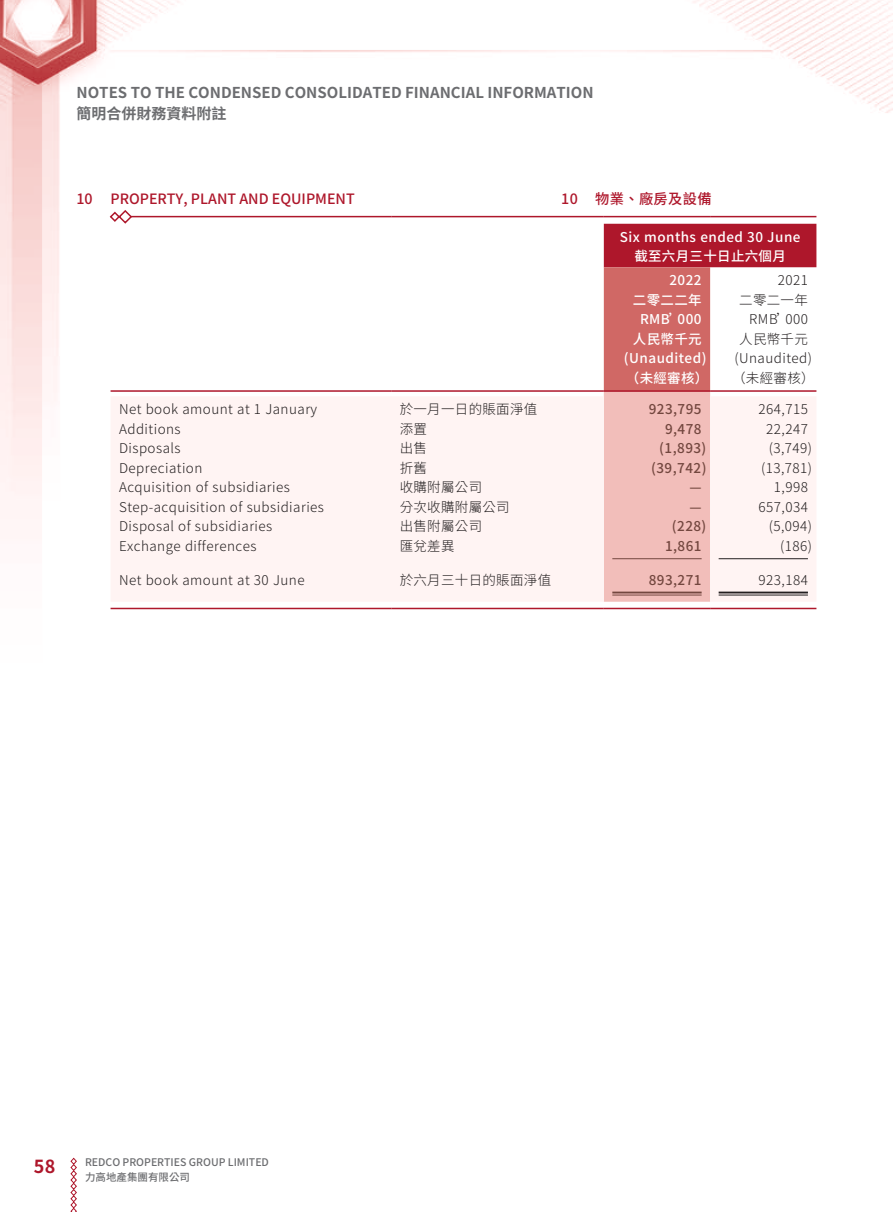
<style>
.page{position:relative;width:893px;height:1212px;background:#fff}
.page>*{position:absolute;margin:0;border:0;box-sizing:border-box;transform-origin:0 0}
.t1{font:700 18px "Source Han Sans TWHK";color:#ae172b}
.t2{font:700 15px/21px "Source Han Sans TWHK";color:#6c6d70}
._3__標題{font:500 14.25px "Source Han Sans TWHK";color:#ae172b}
._8__標題--C{font:500 14.25px "Source Han Sans TWHK";letter-spacing:.02em;color:#ae172b}
._1__內文{font:300 13.5px "Source Han Sans TWHK";letter-spacing:.035em;color:#231f20}
._6__內文--C{font:300 13.5px "Source Han Sans TWHK";letter-spacing:.02em;color:#231f20}
._1__內文-2{font:500 13.5px "Source Han Sans TWHK";letter-spacing:.035em;color:#73473f}
._1__內文-3{font:500 13.5px "Source Han Sans TWHK";letter-spacing:.035em;color:#fff}
._6__內文--C-2{font:500 13.5px "Source Han Sans TWHK";letter-spacing:.025em;color:#fff}
.t3{font:500 10.5px/15px "Source Han Sans TWHK";color:#6c6d70}
</style>
<div class="page">
<img style="left:0;top:0;width:892px;height:610px">
<svg style="left:70px;top:1157px;width:7px;height:55px"></svg>
<svg style="left:604px;top:224px;width:212px;height:172px"></svg>
<svg style="left:111px;top:396px;width:705px;height:206px;fill:#fff4f3"></svg>
<hr style="left:111px;top:216px;width:280px;height:1px;background:#ae172b">
<hr style="left:391px;top:216px;width:213px;height:1px;background:#ae172b">
<hr style="left:604px;top:216px;width:106px;height:1px;background:#ae172b">
<hr style="left:710px;top:216px;width:106px;height:1px;background:#ae172b">
<hr style="left:111px;top:390px;width:280px;height:2px;background:#ae172b">
<hr style="left:391px;top:390px;width:213px;height:2px;background:#ae172b">
<hr style="left:604px;top:390px;width:106px;height:2px;background:#ae172b">
<hr style="left:710px;top:390px;width:106px;height:2px;background:#ae172b">
<hr style="left:612px;top:558px;width:90px;height:1px;background:#73473f">
<hr style="left:719px;top:558px;width:89px;height:1px;background:#231f20">
<hr style="left:612px;top:592px;width:90px;height:1px;background:#73473f">
<hr style="left:612px;top:595px;width:90px;height:1px;background:#73473f">
<hr style="left:719px;top:592px;width:89px;height:1px;background:#231f20">
<hr style="left:719px;top:595px;width:89px;height:1px;background:#231f20">
<hr style="left:111px;top:608px;width:280px;height:1px;background:#ae172b">
<hr style="left:391px;top:608px;width:213px;height:1px;background:#ae172b">
<hr style="left:604px;top:608px;width:106px;height:1px;background:#ae172b">
<hr style="left:710px;top:608px;width:106px;height:1px;background:#ae172b">
<svg style="left:109px;top:209px;width:24px;height:16px"></svg>
<p class="t2" style="left:77px;top:83px;width:519px">NOTES TO THE CONDENSED CONSOLIDATED FINANCIAL INFORMATION簡明合併財務資料附註</p>
<p class="_3__標題" style="left:77px;top:191px;width:280px">10 PROPERTY, PLANT AND EQUIPMENT</p>
<p class="_8__標題--C" style="left:561px;top:191px;width:152px">10 物業、廠房及設備</p>
<p class="_1__內文-3" style="left:620px;top:229px;width:182px">Six months ended 30 June</p>
<p class="_6__內文--C-2" style="left:634px;top:249px;width:153px">截至六月三十日止六個月</p>
<p class="_1__內文-3" style="left:669px;top:273px;width:34px">2022</p>
<p class="_1__內文" style="left:778px;top:273px;width:32px">2021</p>
<p class="_6__內文--C-2" style="left:633px;top:292px;width:70px">二零二二年</p>
<p class="_6__內文--C" style="left:739px;top:292px;width:70px">二零二一年</p>
<p class="_1__內文-3" style="left:640px;top:312px;width:63px">RMB’000</p>
<p class="_1__內文" style="left:749px;top:312px;width:60px">RMB’000</p>
<p class="_6__內文--C-2" style="left:633px;top:331px;width:70px">人民幣千元</p>
<p class="_6__內文--C" style="left:739px;top:331px;width:70px">人民幣千元</p>
<p class="_1__內文-3" style="left:624px;top:351px;width:84px">(Unaudited)</p>
<p class="_1__內文" style="left:734px;top:351px;width:79px">(Unaudited)</p>
<p class="_6__內文--C-2" style="left:626px;top:370px;width:84px">（未經審核）</p>
<p class="_6__內文--C" style="left:732px;top:370px;width:84px">（未經審核）</p>
<p class="_1__內文" style="left:119px;top:402px;width:200px">Net book amount at 1 January</p>
<p class="_6__內文--C" style="left:400px;top:402px;width:139px">於一月一日的賬面淨值</p>
<p class="_1__內文-2" style="left:649px;top:402px;width:54px">923,795</p>
<p class="_1__內文" style="left:758px;top:402px;width:51px">264,715</p>
<p class="_1__內文" style="left:119px;top:421px;width:63px">Additions</p>
<p class="_6__內文--C" style="left:400px;top:421px;width:29px">添置</p>
<p class="_1__內文-2" style="left:665px;top:421px;width:38px">9,478</p>
<p class="_1__內文" style="left:766px;top:421px;width:43px">22,247</p>
<p class="_1__內文" style="left:119px;top:441px;width:63px">Disposals</p>
<p class="_6__內文--C" style="left:400px;top:441px;width:29px">出售</p>
<p class="_1__內文-2" style="left:659px;top:441px;width:49px">(1,893)</p>
<p class="_1__內文" style="left:769px;top:441px;width:45px">(3,749)</p>
<p class="_1__內文" style="left:119px;top:460px;width:85px">Depreciation</p>
<p class="_6__內文--C" style="left:400px;top:460px;width:29px">折舊</p>
<p class="_1__內文-2" style="left:651px;top:460px;width:57px">(39,742)</p>
<p class="_1__內文" style="left:761px;top:460px;width:53px">(13,781)</p>
<p class="_1__內文" style="left:119px;top:480px;width:172px">Acquisition of subsidiaries</p>
<p class="_6__內文--C" style="left:400px;top:480px;width:84px">收購附屬公司</p>
<p class="_1__內文-2" style="left:689px;top:480px;width:14px">—</p>
<p class="_1__內文" style="left:774px;top:480px;width:36px">1,998</p>
<p class="_1__內文" style="left:119px;top:499px;width:206px">Step-acquisition of subsidiaries</p>
<p class="_6__內文--C" style="left:400px;top:499px;width:112px">分次收購附屬公司</p>
<p class="_1__內文-2" style="left:689px;top:499px;width:14px">—</p>
<p class="_1__內文" style="left:758px;top:499px;width:51px">657,034</p>
<p class="_1__內文" style="left:119px;top:519px;width:155px">Disposal of subsidiaries</p>
<p class="_6__內文--C" style="left:400px;top:519px;width:84px">出售附屬公司</p>
<p class="_1__內文-2" style="left:672px;top:519px;width:36px">(228)</p>
<p class="_1__內文" style="left:769px;top:519px;width:45px">(5,094)</p>
<p class="_1__內文" style="left:119px;top:538px;width:139px">Exchange differences</p>
<p class="_6__內文--C" style="left:400px;top:538px;width:56px">匯兌差異</p>
<p class="_1__內文-2" style="left:665px;top:538px;width:38px">1,861</p>
<p class="_1__內文" style="left:780px;top:538px;width:33px">(186)</p>
<p class="_1__內文" style="left:119px;top:573px;width:187px">Net book amount at 30 June</p>
<p class="_6__內文--C" style="left:400px;top:573px;width:153px">於六月三十日的賬面淨值</p>
<p class="_1__內文-2" style="left:649px;top:573px;width:54px">893,271</p>
<p class="_1__內文" style="left:758px;top:573px;width:51px">923,184</p>
<h1 class="t1" style="left:34px;top:1156px;width:23px">58</h1>
<p class="t3" style="left:85px;top:1155px;width:185px">REDCO PROPERTIES GROUP LIMITED力高地產集團有限公司</p>
</div>
